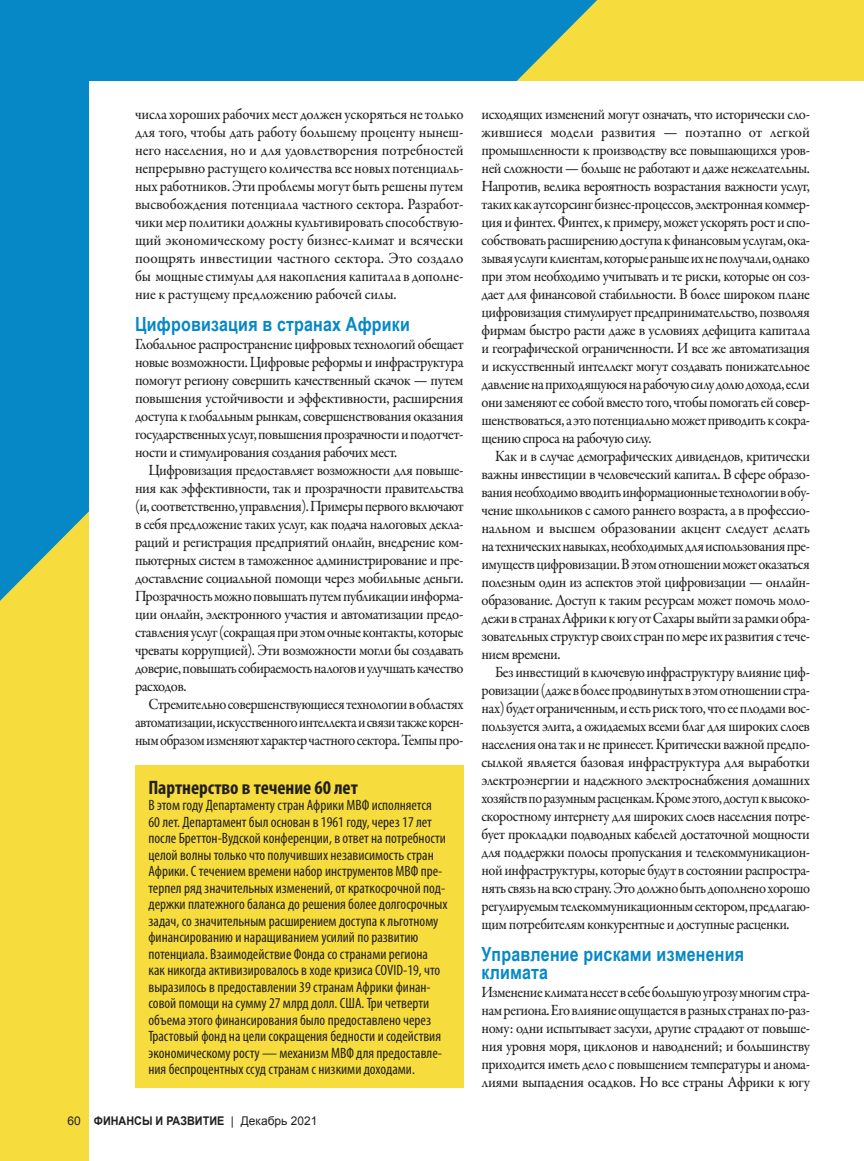
<style>
.page{position:relative;width:864px;height:1161px;background:#f6dd3d}
.page>*{position:absolute;margin:0;border:0;box-sizing:border-box;transform-origin:0 0}
.Subheads_RUS{font:700 19.5px/18px "Arial Narrow";letter-spacing:.01em;color:#0688c6}
.GLOBAL_-_Sidebar_Hea{font:700 condensed 19.5px "Myriad Pro";letter-spacing:-.005em;color:#231f20}
.GLOBAL_-_Body_Copy_I{font:500 15.75px/18px "Garamond Premr Pro";letter-spacing:-.03em;color:#231f20;text-align:justify;scale:.92 1}
.GLOBAL_-_Body_Copy_I-2{font:500 15.75px/18px "Garamond Premr Pro";letter-spacing:-.03em;color:#231f20;text-align:justify;scale:.91 1}
.GLOBAL_-_Body_Copy_I-3{font:500 15.75px/18px "Garamond Premr Pro";letter-spacing:-.03em;color:#231f20;text-align:justify;scale:.93 1}
.GLOBAL_-_Sidebar_Hea-2{font:condensed 15px/16.5px "Myriad Pro";color:#231f20}
.t1{font:700 12px "Arial";color:#231f20;scale:.9 1}
.s1{font-weight:400}
</style>
<div class="page">
<svg style="left:0;top:0;width:611px;height:614px;background:#1d90b8"></svg>
<div style="left:89px;top:81px;width:775px;height:1080px;background:#fff"></div>
<div style="left:135px;top:766px;width:329px;height:322px;background:#f6dd3d"></div>
<p class="GLOBAL_-_Body_Copy_I-3" style="left:135px;top:106px;width:355px">числа хороших рабочих мест должен ускоряться не только для того, чтобы дать работу большему проценту нынеш&shy;него населения, но и для удовлетворения потребностей непрерывно растущего количества все новых потенциаль&shy;ных работников. Эти проблемы могут быть решены путем высвобождения потенциала частного сектора. Разработ&shy;чики мер политики должны культивировать способствую&shy;щий экономическому росту бизнес-климат и всячески поощрять инвестиции частного сектора. Это создало бы мощные стимулы для накопления капитала в дополне&shy;ние к растущему предложению рабочей силы.</p>
<p class="Subheads_RUS" style="left:135px;top:314px;width:276px">Цифровизация в странах Африки</p>
<p class="GLOBAL_-_Body_Copy_I" style="left:135px;top:335px;width:359px">Глобальное распространение цифровых технологий обещает новые возможности. Цифровые реформы и инфраструктура помогут региону совершить качественный скачок — путем повышения устойчивости и эффективности, расширения доступа к глобальным рынкам, совершенствования оказания государственных услуг, повышения прозрачности и подотчет&shy;ности и стимулирования создания рабочих мест.</p>
<p class="GLOBAL_-_Body_Copy_I" style="left:135px;top:461px;width:359px;text-indent:14px">Цифровизация предоставляет возможности для повыше&shy;ния как эффективности, так и прозрачности правительства (и, соответственно, управления). Примеры первого включают в себя предложение таких услуг, как подача налоговых декла&shy;раций и регистрация предприятий онлайн, внедрение ком&shy;пьютерных систем в таможенное администрирование и пре&shy;доставление социальной помощи через мобильные деньги.<br>Прозрачность можно повышать путем публикации информа&shy;ции онлайн, электронного участия и автоматизации предо&shy;ставления услуг (сокращая при этом очные контакты, которые чреваты коррупцией). Эти возможности могли бы создавать доверие, повышать собираемость налогов и улучшать качество расходов.</p>
<p class="GLOBAL_-_Body_Copy_I-2" style="left:135px;top:695px;width:363px;text-indent:14px">Стремительно совершенствующиеся технологии в областях автоматизации, искусственного интеллекта и связи также корен&shy;ным образом изменяют характер частного сектора. Темпы про-</p>
<p class="GLOBAL_-_Sidebar_Hea" style="left:148px;top:777px;width:211px">Партнерство в течение 60 лет</p>
<p class="GLOBAL_-_Sidebar_Hea-2" style="left:148px;top:797px;width:301px">В этом году Департаменту стран Африки МВФ исполняется<br>60 лет. Департамент был основан в 1961 году, через 17 лет после Бреттон-Вудской конференции, в ответ на потребности целой волны только что получивших независимость стран Африки. С течением времени набор инструментов МВФ пре&shy;терпел ряд значительных изменений, от краткосрочной под&shy;держки платежного баланса до решения более долгосрочных задач, со значительным расширением доступа к льготному финансированию и наращиванием усилий по развитию потенциала. Взаимодействие Фонда со странами региона как никогда активизировалось в ходе кризиса COVID-19, что выразилось в предоставлении 39 странам Африки финан&shy;совой помощи на сумму 27 млрд долл. США. Три четверти объема этого финансирования было предоставлено через Трастовый фонд на цели сокращения бедности и содействия экономическому росту — механизм МВФ для предоставле&shy;ния беспроцентных ссуд странам с низкими доходами.</p>
<p class="t1" style="left:68px;top:1113px;width:279px"><span class="s1">60</span> ФИНАНСЫ И РАЗВИТИЕ <span class="s1">| Декабрь 2021</span></p>
<p class="GLOBAL_-_Body_Copy_I" style="left:482px;top:106px;width:359px">исходящих изменений могут означать, что исторически сло&shy;жившиеся модели развития — поэтапно от легкой промышленности к производству все повышающихся уров&shy;ней сложности — больше не работают и даже нежелательны.<br>Напротив, велика вероятность возрастания важности услуг, таких как аутсорсинг бизнес-процессов, электронная коммер&shy;ция и финтех. Финтех, к примеру, может ускорять рост и спо&shy;собствовать расширению доступа к финансовым услугам, ока&shy;зывая услуги клиентам, которые раньше их не получали, однако при этом необходимо учитывать и те риски, которые он соз&shy;дает для финансовой стабильности. В более широком плане цифровизация стимулирует предпринимательство, позволяя фирмам быстро расти даже в условиях дефицита капитала и географической ограниченности. И все же автоматизация и искусственный интеллект могут создавать понижательное давление на приходящуюся на рабочую силу долю дохода, если они заменяют ее собой вместо того, чтобы помогать ей совер&shy;шенствоваться, а это потенциально может приводить к сокра&shy;щению спроса на рабочую силу.</p>
<p class="GLOBAL_-_Body_Copy_I" style="left:482px;top:448px;width:359px;text-indent:14px">Как и в случае демографических дивидендов, критически важны инвестиции в человеческий капитал. В сфере образо&shy;вания необходимо вводить информационные технологии в обу&shy;чение школьников с самого раннего возраста, а в профессио&shy;нальном и высшем образовании акцент следует делать на технических навыках, необходимых для использования пре&shy;имуществ цифровизации. В этом отношении может оказаться полезным один из аспектов этой цифровизации — онлайн&shy;образование. Доступ к таким ресурсам может помочь моло&shy;дежи в странах Африки к югу от Сахары выйти за рамки обра&shy;зовательных структур своих стран по мере их развития с тече&shy;нием времени.</p>
<p class="GLOBAL_-_Body_Copy_I-2" style="left:482px;top:664px;width:362px;text-indent:14px">Без инвестиций в ключевую инфраструктуру влияние циф&shy;ровизации (даже в более продвинутых в этом отношении стра&shy;нах) будет ограниченным, и есть риск того, что ее плодами вос&shy;пользуется элита, а ожидаемых всеми благ для широких слоев населения она так и не принесет. Критически важной предпо&shy;сылкой является базовая инфраструктура для выработки электроэнергии и надежного электроснабжения домашних хозяйств по разумным расценкам. Кроме этого, доступ к высоко&shy;скоростному интернету для широких слоев населения потре&shy;бует прокладки подводных кабелей достаточной мощности для поддержки полосы пропускания и телекоммуникацион&shy;ной инфраструктуры, которые будут в состоянии распростра&shy;нять связь на всю страну. Это должно быть дополнено хорошо регулируемым телекоммуникационным сектором, предлагаю&shy;щим потребителям конкурентные и доступные расценки.</p>
<p class="Subheads_RUS" style="left:482px;top:944px;width:264px">Управление рисками изменения климата</p>
<p class="GLOBAL_-_Body_Copy_I" style="left:482px;top:983px;width:359px">Изменение климата несет в себе большую угрозу многим стра&shy;нам региона. Его влияние ощущается в разных странах по-раз&shy;ному: одни испытывает засухи, другие страдают от повыше&shy;ния уровня моря, циклонов и наводнений; и большинству приходится иметь дело с повышением температуры и анома&shy;лиями выпадения осадков. Но все страны Африки к югу</p>
</div>
